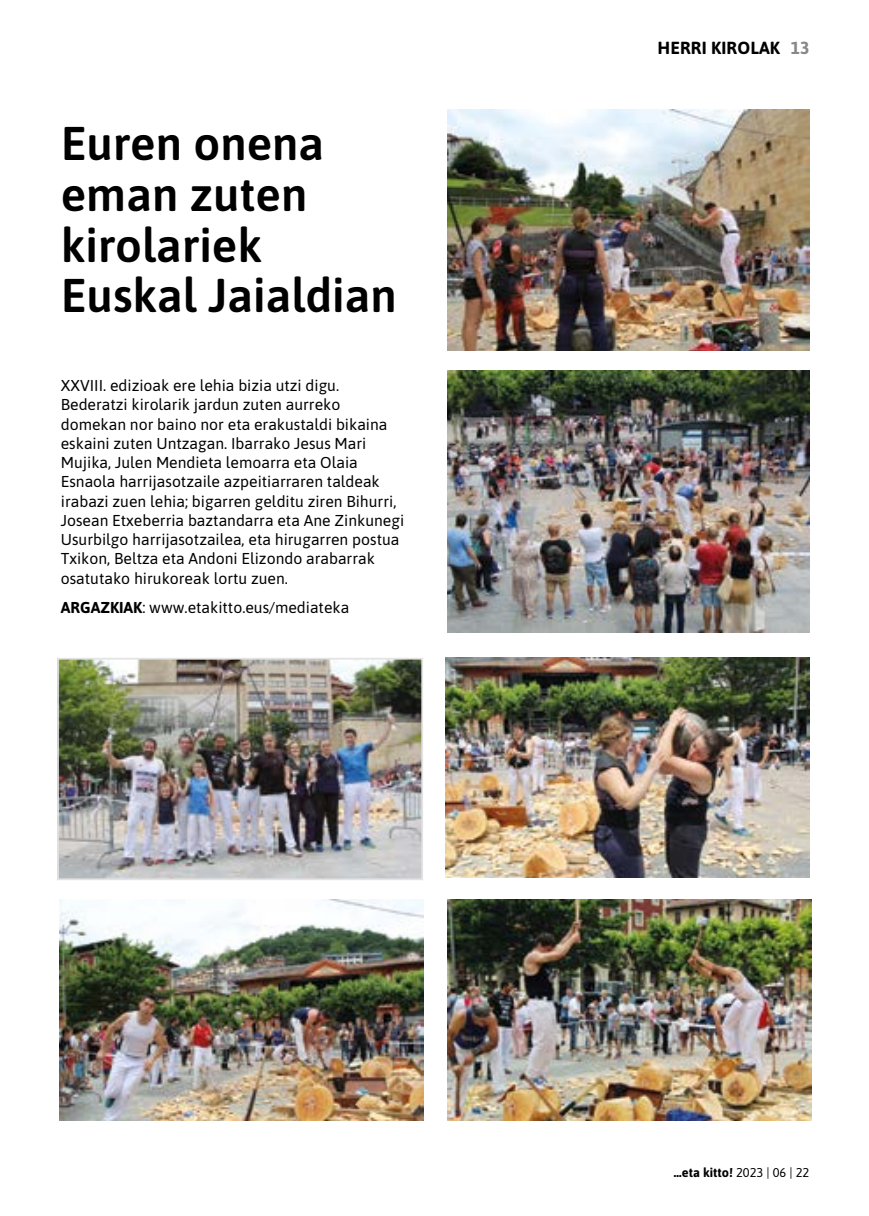
<style>
.page{position:relative;width:869px;height:1216px;background:#fff}
.page>*{position:absolute;margin:0;border:0;box-sizing:border-box;transform-origin:0 0}
.t1{font:600 47.25px/50.8px "Asap";color:#000}
.t2{font:700 17.5px "Asap";letter-spacing:.01em;color:#000}
.t3{font:15.75px/19.2px "Asap";color:#000}
.t4{font:700 12.78px "Asap";color:#000}
.s1{font-weight:700}
.s2{color:#878787}
.s3{font-weight:400}
</style>
<div class="page">
<img style="left:447px;top:109px;width:362px;height:242px">
<img style="left:447px;top:371px;width:362px;height:261px">
<img style="left:60px;top:660px;width:360px;height:217px">
<div style="left:57px;top:657px;width:366px;height:223px;border:2px solid #e3e3e3"></div>
<img style="left:59px;top:899px;width:364px;height:221px">
<img style="left:447px;top:899px;width:363px;height:221px">
<img style="left:445px;top:657px;width:364px;height:220px">
<h1 class="t1" style="left:61px;top:116px;width:337px">Euren onena eman zuten kirolariek<br>Euskal Jaialdian</h1>
<p class="t3" style="left:61px;top:375px;width:345px">XXVIII. edizioak ere lehia bizia utzi digu.<br>Bederatzi kirolarik jardun zuten aurreko domekan nor baino nor eta erakustaldi bikaina eskaini zuten Untzagan. Ibarrako Jesus Mari Mujika, Julen Mendieta lemoarra eta Olaia Esnaola harrijasotzaile azpeitiarraren taldeak irabazi zuen lehia; bigarren gelditu ziren Bihurri, Josean Etxeberria baztandarra eta Ane Zinkunegi Usurbilgo harrijasotzailea, eta hirugarren postua Txikon, Beltza eta Andoni Elizondo arabarrak osatutako hirukoreak lortu zuen.</p>
<p class="t3" style="left:61px;top:596px;width:290px"><span class="s1">ARGAZKIAK</span>: www.etakitto.eus/mediateka</p>
<p class="t2" style="left:657px;top:36px;width:153px">HERRI KIROLAK <span class="s2">13</span></p>
<p class="t4" style="left:673px;top:1162px;width:137px">…eta kitto! <span class="s3">2023 | 06 | 22</span></p>
</div>
